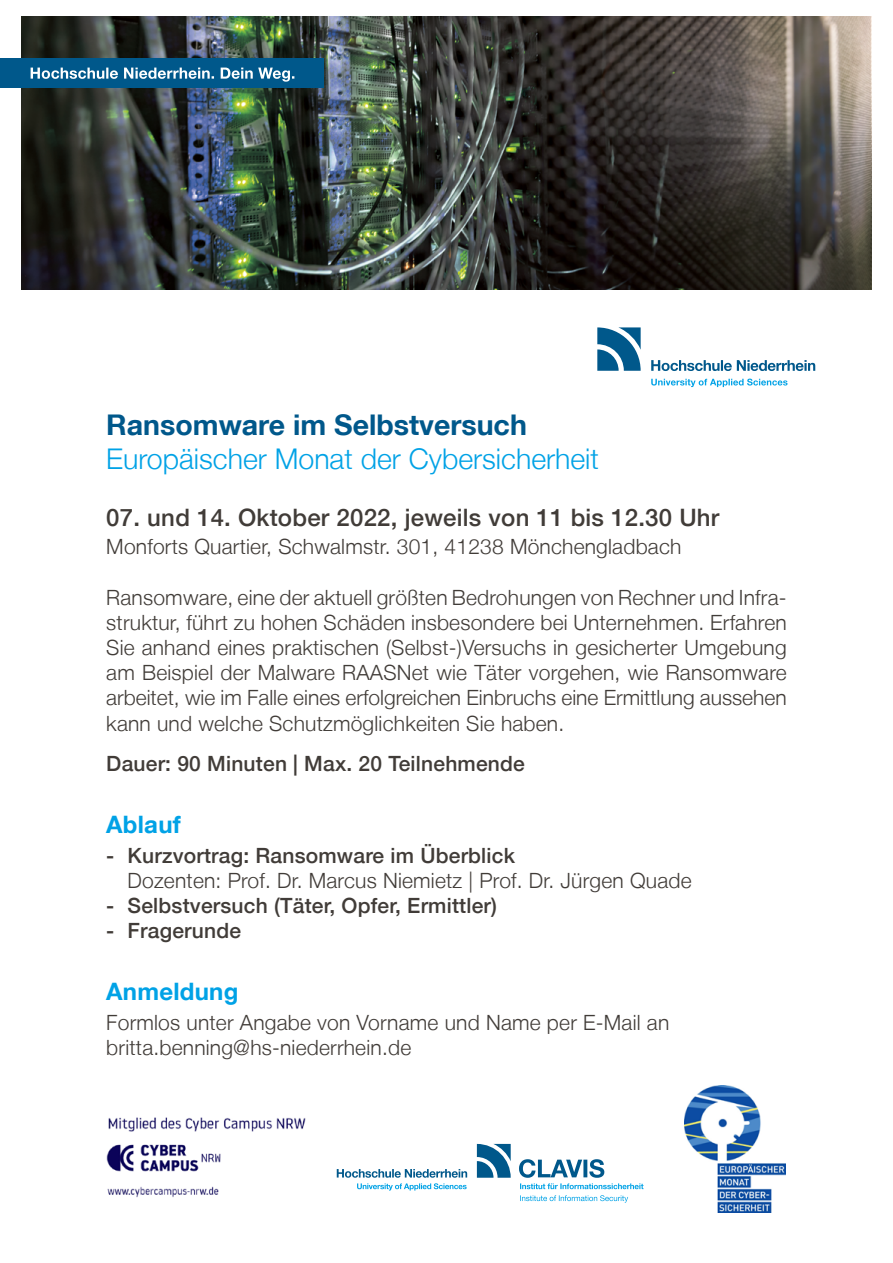
<style>
.page{position:relative;width:893px;height:1263px;background:#fff}
.page>*{position:absolute;margin:0;border:0;box-sizing:border-box;transform-origin:0 0}
.t1{font:300 28.5px "Helvetica Neue LT";color:#00a2e6}
.t2{font:700 28.5px "Helvetica Neue LT";color:#00588b}
.t3{font:500 24px "Helvetica Neue LT";letter-spacing:.01em;color:#413c38}
.t4{font:700 24px "Helvetica Neue LT";letter-spacing:.01em;color:#00a2e6}
.t5{font:300 21px/25.2px "Helvetica Neue LT";letter-spacing:.01em;color:#413c38;text-align:justify}
.t6{font:500 21px "Helvetica Neue LT";letter-spacing:.01em;color:#413c38}
</style>
<div class="page">
<img style="left:21px;top:17px;width:851px;height:272px">
<svg style="left:597px;top:327px;width:44px;height:44px"></svg>
<svg style="left:651px;top:360px;width:164px;height:11px"></svg>
<svg style="left:651px;top:379px;width:136px;height:8px"></svg>
<div style="left:0;top:58px;width:324px;height:30px;background:#00588b"></div>
<svg style="left:31px;top:68px;width:263px;height:14px"></svg>
<img style="left:106px;top:1117px;width:231px;height:81px">
<img style="left:685px;top:1086px;width:100px;height:127px">
<svg style="left:477px;top:1144px;width:34px;height:34px"></svg>
<svg style="left:520px;top:1195px;width:108px;height:8px"></svg>
<svg style="left:519px;top:1159px;width:124px;height:30px"></svg>
<svg style="left:337px;top:1169px;width:130px;height:21px"></svg>
<h1 class="t2" style="left:106px;top:407px;width:422px">Ransomware im Selbstversuch</h1>
<h1 class="t1" style="left:106px;top:442px;width:494px">Europäischer Monat der Cybersicherheit</h1>
<p class="t3" style="left:106px;top:503px;width:615px">07. und 14. Oktober 2022, jeweils von 11 bis 12.30 Uhr</p>
<p class="t5" style="left:106px;top:534px;width:577px">Monforts Quartier, Schwalmstr. 301, 41238 Mönchengladbach</p>
<p class="t5" style="left:106px;top:584px;width:682px">Ransomware, eine der aktuell größten Bedrohungen von Rechner und Infra&shy;struktur, führt zu hohen Schäden insbesondere bei Unternehmen. Erfahren Sie anhand eines praktischen (Selbst-)Versuchs in gesicherter Umgebung am Beispiel der Malware RAASNet wie Täter vorgehen, wie Ransomware arbeitet, wie im Falle eines erfolgreichen Einbruchs eine Ermittlung aussehen kann und welche Schutzmöglichkeiten Sie haben.</p>
<p class="t6" style="left:106px;top:751px;width:420px">Dauer: 90 Minuten | Max. 20 Teilnehmende</p>
<p class="t4" style="left:106px;top:809px;width:76px">Ablauf</p>
<p class="t6" style="left:106px;top:843px;width:410px">- Kurzvortrag: Ransomware im Überblick</p>
<p class="t5" style="left:128px;top:867px;width:566px">Dozenten: Prof. Dr. Marcus Niemietz | Prof. Dr. Jürgen Quade</p>
<p class="t6" style="left:106px;top:893px;width:392px">- Selbstversuch (Täter, Opfer, Ermittler)</p>
<p class="t6" style="left:106px;top:918px;width:136px">- Fragerunde</p>
<p class="t4" style="left:106px;top:977px;width:134px">Anmeldung</p>
<p class="t5" style="left:106px;top:1009px;width:564px">Formlos unter Angabe von Vorname und Name per E-Mail an britta.benning@hs-niederrhein.de</p>
</div>
